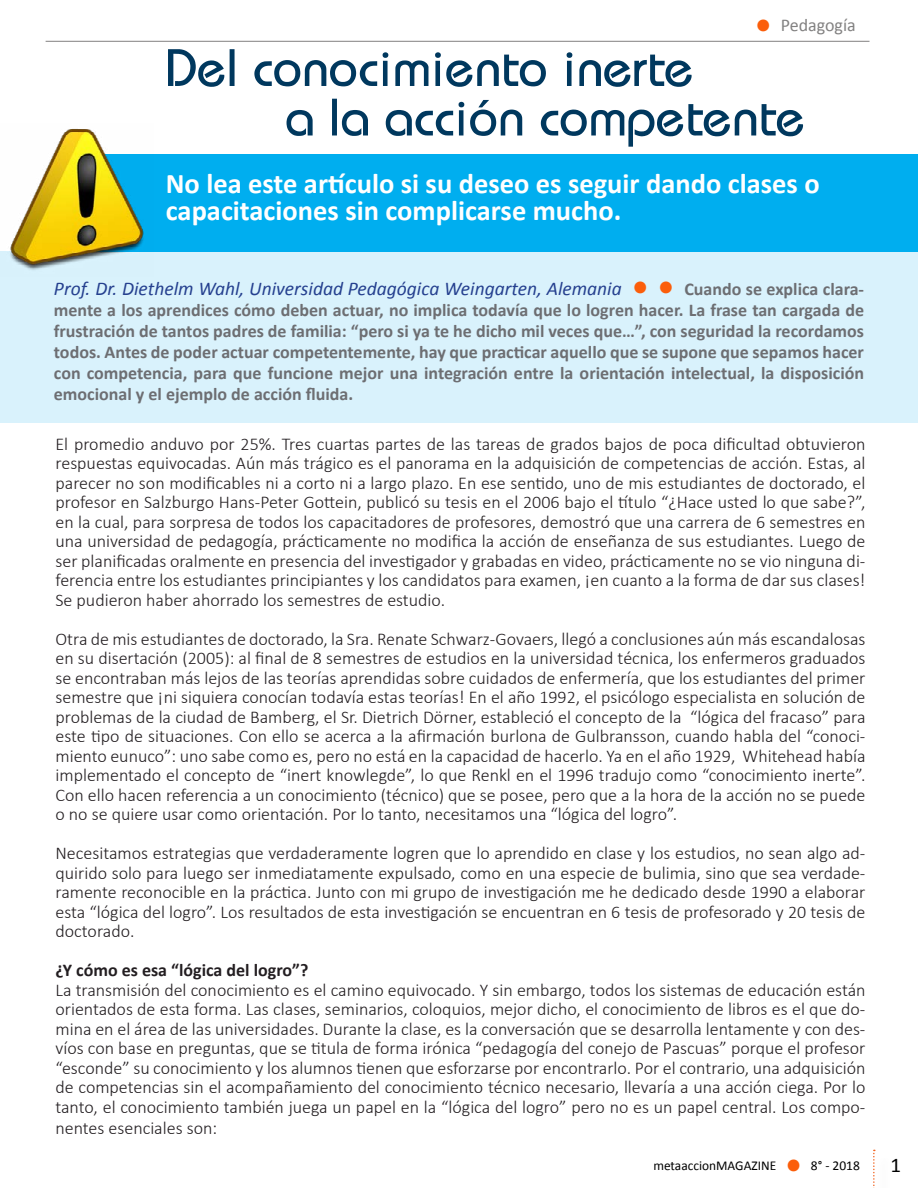
<style>
.page{position:relative;width:918px;height:1188px;background:#fff}
.page>*{position:absolute;margin:0;border:0;box-sizing:border-box;transform-origin:0 0}
.t1{font:52.5px/49.5px "Bauhaus";color:#00385e}
.t2{font:700 33px "Calibri";color:#fb5e0b}
.t3{font:700 28.5px/27px "Calibri";color:#fff}
.t4{font:21px "Calibri";color:#000}
.t5{font:italic 19.5px "Calibri";color:#25408f}
.t6{font:300 18px/19.5px "Calibri";color:#231e21;text-align:justify}
.t7{font:700 18px/21px "Calibri";color:#6d6e72;text-align:justify}
.t8{font:700 18px "Calibri";color:#231e21}
.t9{font:18px "Calibri";color:#828181}
.t10{font:13.5px "Calibri";color:#000}
.s1{font-weight:700;font-size:33px;color:#fb5e0b}
</style>
<div class="page">
<div style="left:0;top:252px;width:918px;height:171px;background:#d9f2fc"></div>
<hr style="left:46px;top:41px;width:824px;height:1px;background:#828181">
<div style="left:88px;top:154px;width:830px;height:98px;background:#00aeef"></div>
<img style="left:0;top:129px;width:144px;height:141px">
<svg style="left:873px;top:1150px;width:2px;height:38px"></svg>
<p class="t9" style="left:755px;top:14px;width:102px"><span class="s1">•</span> Pedagogía</p>
<h1 class="t1" style="left:285px;top:42px;width:522px;text-indent:-120px">Del conocimiento inerte<br>a la acción competente</h1>
<h3 class="t3" style="left:166px;top:170px;width:655px">No lea este artículo si su deseo es seguir dando clases o capacitaciones sin complicarse mucho.</h3>
<h2 class="t2" style="left:632px;top:266px;width:44px">• •</h2>
<p class="t5" style="left:54px;top:277px;width:569px">Prof. Dr. Diethelm Wahl, Universidad Pedagógica Weingarten, Alemania</p>
<p class="t7" style="left:54px;top:279px;width:812px;text-indent:631px">Cuando se explica clara&shy;mente a los aprendices cómo deben actuar, no implica todavía que lo logren hacer. La frase tan cargada de frustración de tantos padres de familia: “pero si ya te he dicho mil veces que…”, con seguridad la recordamos todos. Antes de poder actuar competentemente, hay que practicar aquello que se supone que sepamos hacer con competencia, para que funcione mejor una integración entre la orientación intelectual, la disposición emocional y el ejemplo de acción fluida.</p>
<p class="t6" style="left:56px;top:433px;width:812px">El promedio anduvo por 25%. Tres cuartas partes de las tareas de grados bajos de poca dificultad obtuvieron respuestas equivocadas. Aún más trágico es el panorama en la adquisición de competencias de acción. Estas, al parecer no son modificables ni a corto ni a largo plazo. En ese sentido, uno de mis estudiantes de doctorado, el profesor en Salzburgo Hans-Peter Gottein, publicó su tesis en el 2006 bajo el título “¿Hace usted lo que sabe?”, en la cual, para sorpresa de todos los capacitadores de profesores, demostró que una carrera de 6 semestres en una universidad de pedagogía, prácticamente no modifica la acción de enseñanza de sus estudiantes. Luego de ser planificadas oralmente en presencia del investigador y grabadas en video, prácticamente no se vio ninguna di&shy;ferencia entre los estudiantes principiantes y los candidatos para examen, ¡en cuanto a la forma de dar sus clases!<br>Se pudieron haber ahorrado los semestres de estudio.</p>
<p class="t6" style="left:56px;top:628px;width:812px">Otra de mis estudiantes de doctorado, la Sra. Renate Schwarz-Govaers, llegó a conclusiones aún más escandalosas en su disertación (2005): al final de 8 semestres de estudios en la universidad técnica, los enfermeros graduados se encontraban más lejos de las teorías aprendidas sobre cuidados de enfermería, que los estudiantes del primer semestre que ¡ni siquiera conocían todavía estas teorías! En el año 1992, el psicólogo especialista en solución de problemas de la ciudad de Bamberg, el Sr. Dietrich Dörner, estableció el concepto de la “lógica del fracaso” para este tipo de situaciones. Con ello se acerca a la afirmación burlona de Gulbransson, cuando habla del “conoci&shy;miento eunuco”: uno sabe como es, pero no está en la capacidad de hacerlo. Ya en el año 1929, Whitehead había implementado el concepto de “inert knowlegde”, lo que Renkl en el 1996 tradujo como “conocimiento inerte”.<br>Con ello hacen referencia a un conocimiento (técnico) que se posee, pero que a la hora de la acción no se puede o no se quiere usar como orientación. Por lo tanto, necesitamos una “lógica del logro”.</p>
<p class="t6" style="left:56px;top:843px;width:812px">Necesitamos estrategias que verdaderamente logren que lo aprendido en clase y los estudios, no sean algo ad&shy;quirido solo para luego ser inmediatamente expulsado, como en una especie de bulimia, sino que sea verdade&shy;ramente reconocible en la práctica. Junto con mi grupo de investigación me he dedicado desde 1990 a elaborar esta “lógica del logro”. Los resultados de esta investigación se encuentran en 6 tesis de profesorado y 20 tesis de doctorado.</p>
<p class="t8" style="left:56px;top:959px;width:254px">¿Y cómo es esa “lógica del logro”?</p>
<p class="t6" style="left:56px;top:979px;width:812px">La transmisión del conocimiento es el camino equivocado. Y sin embargo, todos los sistemas de educación están orientados de esta forma. Las clases, seminarios, coloquios, mejor dicho, el conocimiento de libros es el que do&shy;mina en el área de las universidades. Durante la clase, es la conversación que se desarrolla lentamente y con des&shy;víos con base en preguntas, que se titula de forma irónica “pedagogía del conejo de Pascuas” porque el profesor “esconde” su conocimiento y los alumnos tienen que esforzarse por encontrarlo. Por el contrario, una adquisición de competencias sin el acompañamiento del conocimiento técnico necesario, llevaría a una acción ciega. Por lo tanto, el conocimiento también juega un papel en la “lógica del logro” pero no es un papel central. Los compo&shy;nentes esenciales son:</p>
<p class="t10" style="left:653px;top:1157px;width:124px">metaaccionMAGAZINE</p>
<p class="t10" style="left:785px;top:1157px;width:76px"><span class="s1">•</span> 8° - 2018</p>
<p class="t4" style="left:890px;top:1152px;width:12px">1</p>
</div>
